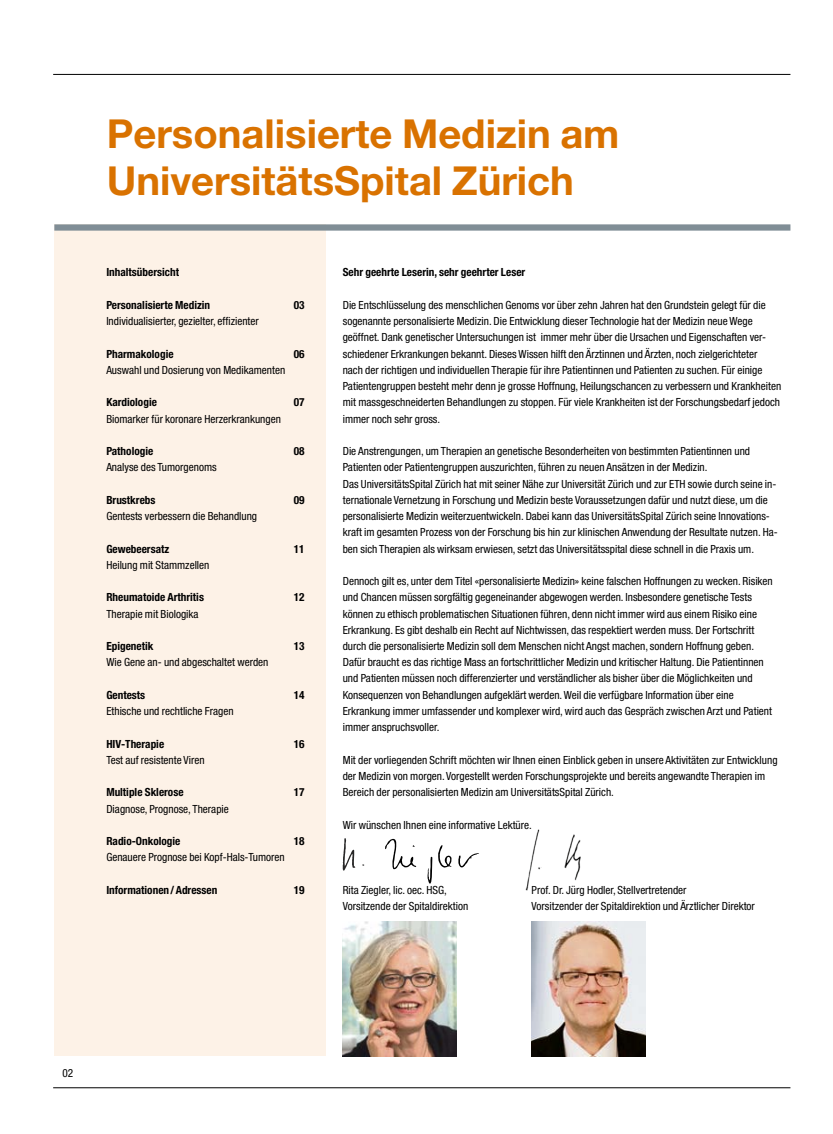
<style>
.page{position:relative;width:833px;height:1134px;background:#fff}
.page>*{position:absolute;margin:0;border:0;box-sizing:border-box;transform-origin:0 0}
.t1{font:700 40px/47.5px "Helvetica Neue LT Pro";color:#d97200}
.t2{font:condensed 11.25px/16.2px "Helvetica Neue LT Pro";color:#000}
.t3{font:700 condensed 11.25px "Helvetica Neue LT Pro";color:#000}
</style>
<div class="page">
<hr style="left:53px;top:1087px;width:737px;height:1px;background:#000">
<hr style="left:53px;top:74px;width:737px;height:1px;background:#000">
<img style="left:525px;top:829px;width:56px;height:62px">
<svg style="left:343px;top:838px;width:21px;height:33px"></svg>
<svg style="left:385px;top:838px;width:94px;height:45px"></svg>
<div style="left:54px;top:224px;width:272px;height:832px;background:#fdf2e7"></div>
<div style="left:54px;top:224px;width:736px;height:7px;background:#808e96"></div>
<img style="left:531px;top:922px;width:114px;height:134px">
<img style="left:343px;top:922px;width:113px;height:134px">
<h1 class="t1" style="left:107px;top:108px;width:514px">Personalisierte Medizin am<br>UniversitätsSpital Zürich</h1>
<p class="t3" style="left:106px;top:266px;width:74px">Inhaltsübersicht</p>
<p class="t3" style="left:106px;top:298px;width:105px">Personalisierte Medizin</p>
<p class="t3" style="left:294px;top:298px;width:12px">03</p>
<p class="t2" style="left:106px;top:313px;width:154px">Individualisierter, gezielter, effizienter</p>
<p class="t3" style="left:106px;top:347px;width:69px">Pharmakologie</p>
<p class="t3" style="left:294px;top:347px;width:12px">06</p>
<p class="t2" style="left:106px;top:362px;width:180px">Auswahl und Dosierung von Medikamenten</p>
<p class="t3" style="left:106px;top:396px;width:52px">Kardiologie</p>
<p class="t3" style="left:294px;top:396px;width:12px">07</p>
<p class="t2" style="left:106px;top:410px;width:176px">Biomarker für koronare Herzerkrankungen</p>
<p class="t3" style="left:106px;top:444px;width:48px">Pathologie</p>
<p class="t3" style="left:294px;top:444px;width:12px">08</p>
<p class="t2" style="left:106px;top:459px;width:112px">Analyse des Tumorgenoms</p>
<p class="t3" style="left:106px;top:493px;width:51px">Brustkrebs</p>
<p class="t3" style="left:294px;top:493px;width:12px">09</p>
<p class="t2" style="left:106px;top:508px;width:152px">Gentests verbessern die Behandlung</p>
<p class="t3" style="left:106px;top:542px;width:64px">Gewebeersatz</p>
<p class="t3" style="left:294px;top:542px;width:12px">11</p>
<p class="t2" style="left:106px;top:557px;width:105px">Heilung mit Stammzellen</p>
<p class="t3" style="left:106px;top:590px;width:99px">Rheumatoide Arthritis</p>
<p class="t3" style="left:294px;top:590px;width:12px">12</p>
<p class="t2" style="left:106px;top:605px;width:94px">Therapie mit Biologika</p>
<p class="t3" style="left:106px;top:639px;width:49px">Epigenetik</p>
<p class="t3" style="left:294px;top:639px;width:12px">13</p>
<p class="t2" style="left:106px;top:654px;width:164px">Wie Gene an- und abgeschaltet werden</p>
<p class="t3" style="left:106px;top:688px;width:40px">Gentests</p>
<p class="t3" style="left:294px;top:688px;width:12px">14</p>
<p class="t2" style="left:106px;top:703px;width:129px">Ethische und rechtliche Fragen</p>
<p class="t3" style="left:106px;top:737px;width:59px">HIV-Therapie</p>
<p class="t3" style="left:294px;top:737px;width:12px">16</p>
<p class="t2" style="left:106px;top:751px;width:100px">Test auf resistente Viren</p>
<p class="t3" style="left:106px;top:785px;width:79px">Multiple Sklerose</p>
<p class="t3" style="left:294px;top:785px;width:12px">17</p>
<p class="t2" style="left:106px;top:800px;width:124px">Diagnose, Prognose, Therapie</p>
<p class="t3" style="left:106px;top:834px;width:76px">Radio-Onkologie</p>
<p class="t3" style="left:294px;top:834px;width:12px">18</p>
<p class="t2" style="left:106px;top:849px;width:180px">Genauere Prognose bei Kopf-Hals-Tumoren</p>
<p class="t3" style="left:106px;top:883px;width:113px">Informationen /Adressen</p>
<p class="t3" style="left:294px;top:883px;width:12px">19</p>
<p class="t3" style="left:343px;top:265px;width:184px">Sehr geehrte Leserin, sehr geehrter Leser</p>
<p class="t2" style="left:343px;top:297px;width:440px">Die Entschlüsselung des menschlichen Genoms vor über zehn Jahren hat den Grundstein gelegt für die sogenannte personalisierte Medizin. Die Entwicklung dieser Technologie hat der Medizin neue Wege geöffnet. Dank genetischer Untersuchungen ist immer mehr über die Ursachen und Eigenschaften ver&shy;schiedener Erkrankungen bekannt. Dieses Wissen hilft den Ärztinnen und Ärzten, noch zielgerichteter<br>nach der richtigen und individuellen Therapie für ihre Patientinnen und Patienten zu suchen. Für einige Patientengruppen besteht mehr denn je grosse Hoffnung, Heilungschancen zu verbessern und Krankheiten mit massgeschneiderten Behandlungen zu stoppen. Für viele Krankheiten ist der Forschungsbedarf jedoch immer noch sehr gross.</p>
<p class="t2" style="left:343px;top:443px;width:436px">Die Anstrengungen, um Therapien an genetische Besonderheiten von bestimmten Patientinnen und Patienten oder Patientengruppen auszurichten, führen zu neuen Ansätzen in der Medizin.<br>Das UniversitätsSpital Zürich hat mit seiner Nähe zur Universität Zürich und zur ETH sowie durch seine in&shy;ternationale Vernetzung in Forschung und Medizin beste Voraussetzungen dafür und nutzt diese, um die personalisierte Medizin weiterzuentwickeln. Dabei kann das UniversitätsSpital Zürich seine Innovations&shy;kraft im gesamten Prozess von der Forschung bis hin zur klinischen Anwendung der Resultate nutzen. Ha&shy;ben sich Therapien als wirksam erwiesen, setzt das Universitätsspital diese schnell in die Praxis um.</p>
<p class="t2" style="left:343px;top:573px;width:431px">Dennoch gilt es, unter dem Titel «personalisierte Medizin» keine falschen Hoffnungen zu wecken. Risiken und Chancen müssen sorgfältig gegeneinander abgewogen werden. Insbesondere genetische Tests können zu ethisch problematischen Situationen führen, denn nicht immer wird aus einem Risiko eine Erkrankung. Es gibt deshalb ein Recht auf Nichtwissen, das respektiert werden muss. Der Fortschritt durch die personalisierte Medizin soll dem Menschen nicht Angst machen, sondern Hoffnung geben.<br>Dafür braucht es das richtige Mass an fortschrittlicher Medizin und kritischer Haltung. Die Patientinnen und Patienten müssen noch differenzierter und verständlicher als bisher über die Möglichkeiten und Konsequenzen von Behandlungen aufgeklärt werden. Weil die verfügbare Information über eine Erkrankung immer umfassender und komplexer wird, wird auch das Gespräch zwischen Arzt und Patient immer anspruchsvoller.</p>
<p class="t2" style="left:343px;top:751px;width:436px">Mit der vorliegenden Schrift möchten wir Ihnen einen Einblick geben in unsere Aktivitäten zur Entwicklung der Medizin von morgen. Vorgestellt werden Forschungsprojekte und bereits angewandte Therapien im<br>Bereich der personalisierten Medizin am UniversitätsSpital Zürich.</p>
<p class="t2" style="left:343px;top:816px;width:191px">Wir wünschen Ihnen eine informative Lektüre.</p>
<p class="t2" style="left:343px;top:881px;width:106px">Rita Ziegler, lic. oec. HSG,</p>
<p class="t2" style="left:531px;top:881px;width:156px">Prof. Dr. Jürg Hodler, Stellvertretender</p>
<p class="t2" style="left:343px;top:898px;width:127px">Vorsitzende der Spitaldirektion</p>
<p class="t2" style="left:531px;top:898px;width:225px">Vorsitzender der Spitaldirektion und Ärztlicher Direktor</p>
<p class="t2" style="left:63px;top:1065px;width:12px">02</p>
</div>
